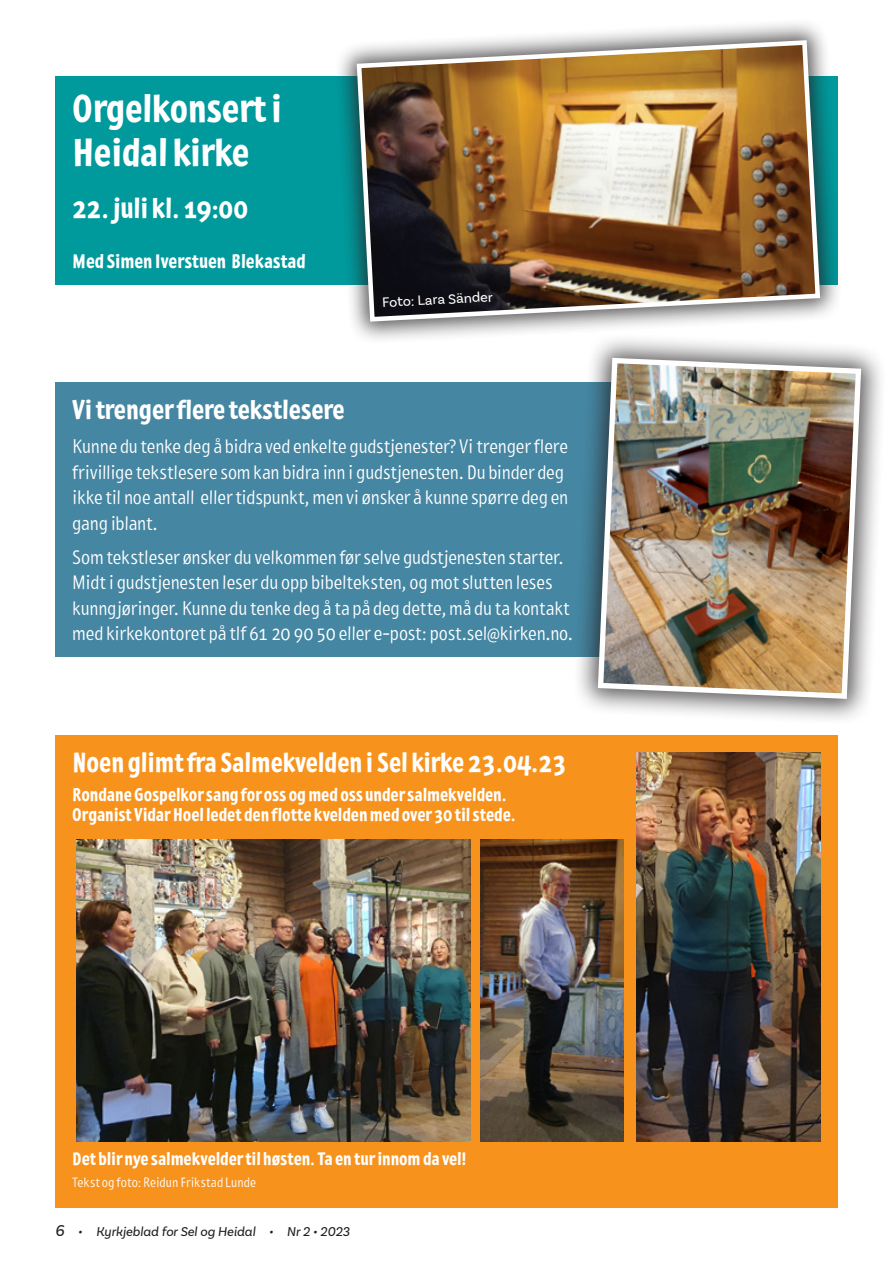
<style>
.page{position:relative;width:893px;height:1263px;background:#fff}
.page>*{position:absolute;margin:0;border:0;box-sizing:border-box;transform-origin:0 0}
.Rubrikk_overskrift{font:700 39px "Pedestria MVB";color:#fff}
.Rubrikk_tekst{font:700 28.5px "Pedestria MVB";letter-spacing:-.005em;color:#fff}
.Rubrikk_overskrift-2{font:700 27.6px "Pedestria MVB";color:#fff}
.Rubrikk_overskrift-3{font:700 27px "Pedestria MVB";color:#fff}
.Rubrikk_tekst-2{font:19.5px/25.5px "Pedestria MVB";letter-spacing:-.01em;color:#fff}
.Rubrikk_tekst-3{font:700 19.5px "Pedestria MVB";color:#fff}
.Rubrikk_tekst-4{font:700 18.3px/20px "Pedestria MVB";color:#fff}
.Rubrikk_tekst-5{font:700 18px "Pedestria MVB";color:#fff}
.Figurtekst{font:14.25px "Basic Sans";color:#fff}
.t1{font:italic 13.5px "Basic Sans";color:#231f20}
.Rubrikk_tekst-6{font:13.5px "Pedestria MVB";letter-spacing:.005em;color:#fff}
.s1{font-size:16.5px}
</style>
<div class="page">
<div style="left:55px;top:383px;width:783px;height:274px;background:#4586a2"></div>
<div style="left:572px;top:331px;width:315px;height:394px;background:#231f20;opacity:.75"></div>
<img style="left:595px;top:355px;width:269px;height:347px">
<div style="left:55px;top:735px;width:783px;height:473px;background:#f7931d"></div>
<img style="left:77px;top:839px;width:393px;height:302px">
<img style="left:480px;top:839px;width:144px;height:302px">
<img style="left:636px;top:752px;width:185px;height:389px">
<div style="left:55px;top:77px;width:783px;height:208px;background:#00999c"></div>
<div style="left:334px;top:17px;width:509px;height:327px;background:#231f20;opacity:.75"></div>
<img style="left:354px;top:38px;width:468px;height:286px">
<p class="Rubrikk_overskrift" style="left:72px;top:84px;width:211px">Orgelkonsert i</p>
<p class="Rubrikk_overskrift" style="left:72px;top:129px;width:179px">Heidal kirke</p>
<p class="Rubrikk_tekst" style="left:72px;top:191px;width:178px">22. juli kl. 19:00</p>
<p class="Rubrikk_tekst-3" style="left:72px;top:249px;width:235px">Med Simen Iverstuen Blekastad</p>
<p class="Figurtekst" style="left:382px;top:294px;width:112px;rotate:-3deg">Foto: Lara Sänder</p>
<p class="Rubrikk_overskrift-3" style="left:72px;top:393px;width:274px">Vi trenger flere tekstlesere</p>
<p class="Rubrikk_tekst-2" style="left:72px;top:433px;width:497px">Kunne du tenke deg å bidra ved enkelte gudstjenester? Vi trenger flere frivillige tekstlesere som kan bidra inn i gudstjenesten. Du binder deg ikke til noe antall eller tidspunkt, men vi ønsker å kunne spørre deg en gang iblant.</p>
<p class="Rubrikk_tekst-2" style="left:72px;top:544px;width:502px">Som tekstleser ønsker du velkommen før selve gudstjenesten starter.<br>Midt i gudstjenesten leser du opp bibelteksten, og mot slutten leses kunngjøringer. Kunne du tenke deg å ta på deg dette, må du ta kontakt med kirkekontoret på tlf 61 20 90 50 eller e-post: post.sel@kirken.no.</p>
<p class="Rubrikk_overskrift-2" style="left:72px;top:746px;width:496px">Noen glimt fra Salmekvelden i Sel kirke 23.04.23</p>
<p class="Rubrikk_tekst-4" style="left:72px;top:784px;width:445px">Rondane Gospelkor sang for oss og med oss under salmekvelden.<br>Organist Vidar Hoel ledet den flotte kvelden med over 30 til stede.</p>
<p class="Rubrikk_tekst-5" style="left:72px;top:1147px;width:396px">Det blir nye salmekvelder til høsten. Ta en tur innom da vel!</p>
<p class="Rubrikk_tekst-6" style="left:72px;top:1174px;width:185px">Tekst og foto: Reidun Frikstad Lunde</p>
<p class="t1" style="left:55px;top:1223px;width:296px"><span class="s1">6</span> • Kyrkjeblad for Sel og Heidal • Nr 2 • 2023</p>
</div>
